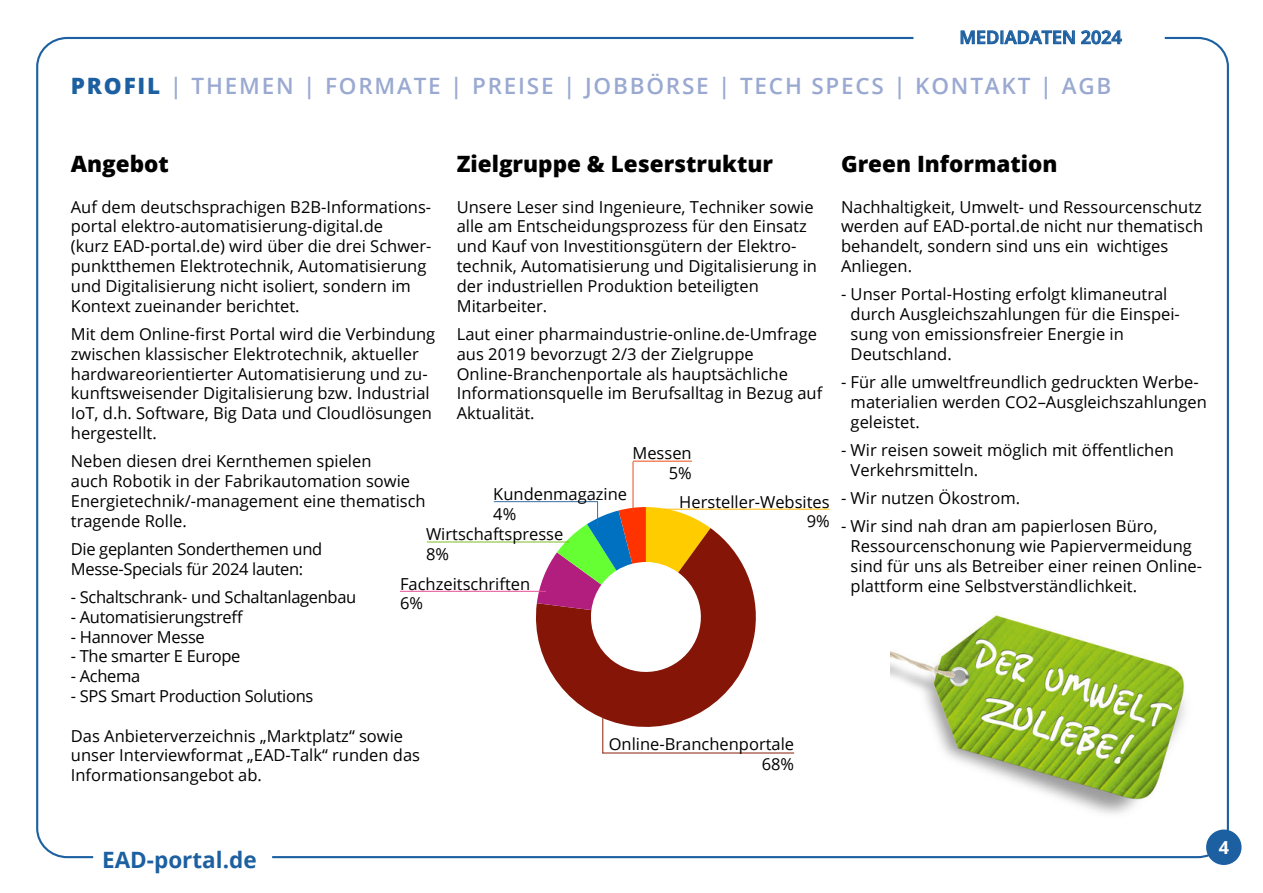
<style>
.page{position:relative;width:1263px;height:893px;background:#fff}
.page>*{position:absolute;margin:0;border:0;box-sizing:border-box;transform-origin:0 0}
.t1{font:600 22.5px "Open Sans";letter-spacing:.08em;color:#9aa9d1}
.t2{font:800 22.5px "Open Sans";color:#000}
.t3{font:700 22.5px "Open Sans";color:#1d60a1}
.t4{font:600 18px "Open Sans";color:#1d60a1}
.t5{font:700 18px "Open Sans";color:#fff}
.t6{font:16.5px/19.8px "Open Sans";color:#000}
.t7{font:16.5px/19.8px "Open Sans";letter-spacing:-.02em;color:#000}
.s1{font-weight:800;color:#1d60a1}
</style>
<div class="page">
<svg style="left:913px;top:30px;width:252px;height:15px"></svg>
<div style="left:1206px;top:829px;width:35px;height:36px;background:#1d60a1;border-radius:50%"></div>
<img style="left:890px;top:615px;width:296px;height:199px">
<hr style="left:400px;top:591px;width:146px;height:1px;background:#ea4f96">
<hr style="left:427px;top:542px;width:142px;height:1px;background:#80ba27">
<hr style="left:494px;top:501px;width:104px;height:1px;background:#376da5">
<hr style="left:602px;top:753px;width:192px;height:1px;background:#8c1f07">
<hr style="left:633px;top:461px;width:59px;height:1px;background:#e94e14">
<hr style="left:633px;top:462px;width:1px;height:50px;background:#e94e14">
<hr style="left:663px;top:509px;width:167px;height:1px;background:#fcbc00">
<hr style="left:602px;top:713px;width:1px;height:40px;background:#8c1f07">
<svg style="left:534px;top:501px;width:224px;height:228px"></svg>
<p class="t4" style="left:959px;top:25px;width:164px">MEDIADATEN 2024</p>
<h1 class="t1" style="left:71px;top:70px;width:1042px"><span class="s1">PROFIL</span> | THEMEN | FORMATE | PREISE | JOBBÖRSE | TECH SPECS | KONTAKT | AGB</h1>
<h1 class="t2" style="left:457px;top:146px;width:318px">Zielgruppe &amp; Leserstruktur</h1>
<p class="t6" style="left:457px;top:196px;width:362px">Unsere Leser sind Ingenieure, Techniker sowie alle am Entscheidungsprozess für den Einsatz und Kauf von Investitionsgütern der Elektro&shy;technik, Automatisierung und Digitalisierung in der industriellen Produktion beteiligten Mitarbeiter.</p>
<p class="t6" style="left:457px;top:324px;width:367px">Laut einer pharmaindustrie-online.de-Umfrage aus 2019 bevorzugt 2/3 der Zielgruppe Online-Branchenportale als hauptsächliche Informationsquelle im Berufsalltag in Bezug auf Aktualität.</p>
<h1 class="t2" style="left:841px;top:146px;width:218px">Green Information</h1>
<p class="t6" style="left:841px;top:196px;width:364px">Nachhaltigkeit, Umwelt- und Ressourcenschutz werden auf EAD-portal.de nicht nur thematisch behandelt, sondern sind uns ein wichtiges Anliegen.</p>
<p class="t6" style="left:851px;top:284px;width:331px;text-indent:-10px">- Unser Portal-Hosting erfolgt klimaneutral durch Ausgleichszahlungen für die Einspei&shy;sung von emissionsfreier Energie in Deutschland.</p>
<p class="t6" style="left:851px;top:372px;width:358px;text-indent:-10px">- Für alle umweltfreundlich gedruckten Werbe&shy;materialien werden CO2–Ausgleichszahlungen geleistet.</p>
<p class="t6" style="left:851px;top:440px;width:325px;text-indent:-10px">- Wir reisen soweit möglich mit öffentlichen<br>Verkehrsmitteln.</p>
<p class="t6" style="left:841px;top:488px;width:181px">- Wir nutzen Ökostrom.</p>
<p class="t6" style="left:851px;top:516px;width:353px;text-indent:-10px">- Wir sind nah dran am papierlosen Büro,<br>Ressourcenschonung wie Papiervermeidung sind für uns als Betreiber einer reinen Online-</p>
<h1 class="t2" style="left:71px;top:146px;width:100px">Angebot</h1>
<p class="t6" style="left:71px;top:196px;width:362px">Auf dem deutschsprachigen B2B-Informations&shy;portal elektro-automatisierung-digital.de<br>(kurz EAD-portal.de) wird über die drei Schwer&shy;punktthemen Elektrotechnik, Automatisierung und Digitalisierung nicht isoliert, sondern im Kontext zueinander berichtet.</p>
<p class="t6" style="left:71px;top:324px;width:366px">Mit dem Online-first Portal wird die Verbindung zwischen klassischer Elektrotechnik, aktueller hardwareorientierter Automatisierung und zu&shy;kunftsweisender Digitalisierung bzw. Industrial IoT, d.h. Software, Big Data und Cloudlösungen hergestellt.</p>
<p class="t6" style="left:71px;top:451px;width:356px">Neben diesen drei Kernthemen spielen<br>auch Robotik in der Fabrikautomation sowie Energietechnik/-management eine thematisch tragende Rolle.</p>
<p class="t7" style="left:71px;top:539px;width:253px">Die geplanten Sonderthemen und<br>Messe-Specials für 2024 lauten:</p>
<p class="t7" style="left:71px;top:587px;width:287px">- Schaltschrank- und Schaltanlagenbau</p>
<p class="t7" style="left:71px;top:607px;width:174px">- Automatisierungstreff</p>
<p class="t7" style="left:71px;top:626px;width:135px">- Hannover Messe</p>
<p class="t7" style="left:71px;top:646px;width:171px">- The smarter E Europe</p>
<p class="t6" style="left:71px;top:666px;width:71px">- Achema</p>
<p class="t7" style="left:71px;top:686px;width:244px">- SPS Smart Production Solutions</p>
<p class="t6" style="left:71px;top:725px;width:351px">Das Anbieterverzeichnis „Marktplatz“ sowie unser Interviewformat „EAD-Talk“ runden das<br>Informationsangebot ab.</p>
<p class="t6" style="left:632px;top:443px;width:61px;text-align:right">Messen<br>5%</p>
<p class="t6" style="left:493px;top:483px;width:135px">Kundenmagazine<br>4%</p>
<p class="t6" style="left:679px;top:491px;width:152px;text-align:right">Hersteller-Websites<br>9%</p>
<p class="t6" style="left:426px;top:524px;width:139px">Wirtschaftspresse<br>8%</p>
<p class="t6" style="left:400px;top:573px;width:132px">Fachzeitschriften</p>
<p class="t6" style="left:851px;top:575px;width:288px">plattform eine Selbstverständlichkeit.</p>
<p class="t6" style="left:400px;top:593px;width:25px">6%</p>
<p class="t6" style="left:609px;top:734px;width:187px;text-align:right">Online-Branchenportale<br>68%</p>
<h1 class="t3" style="left:102px;top:844px;width:156px">EAD-portal.de</h1>
<p class="t5" style="left:1219px;top:835px;width:12px">4</p>
</div>
